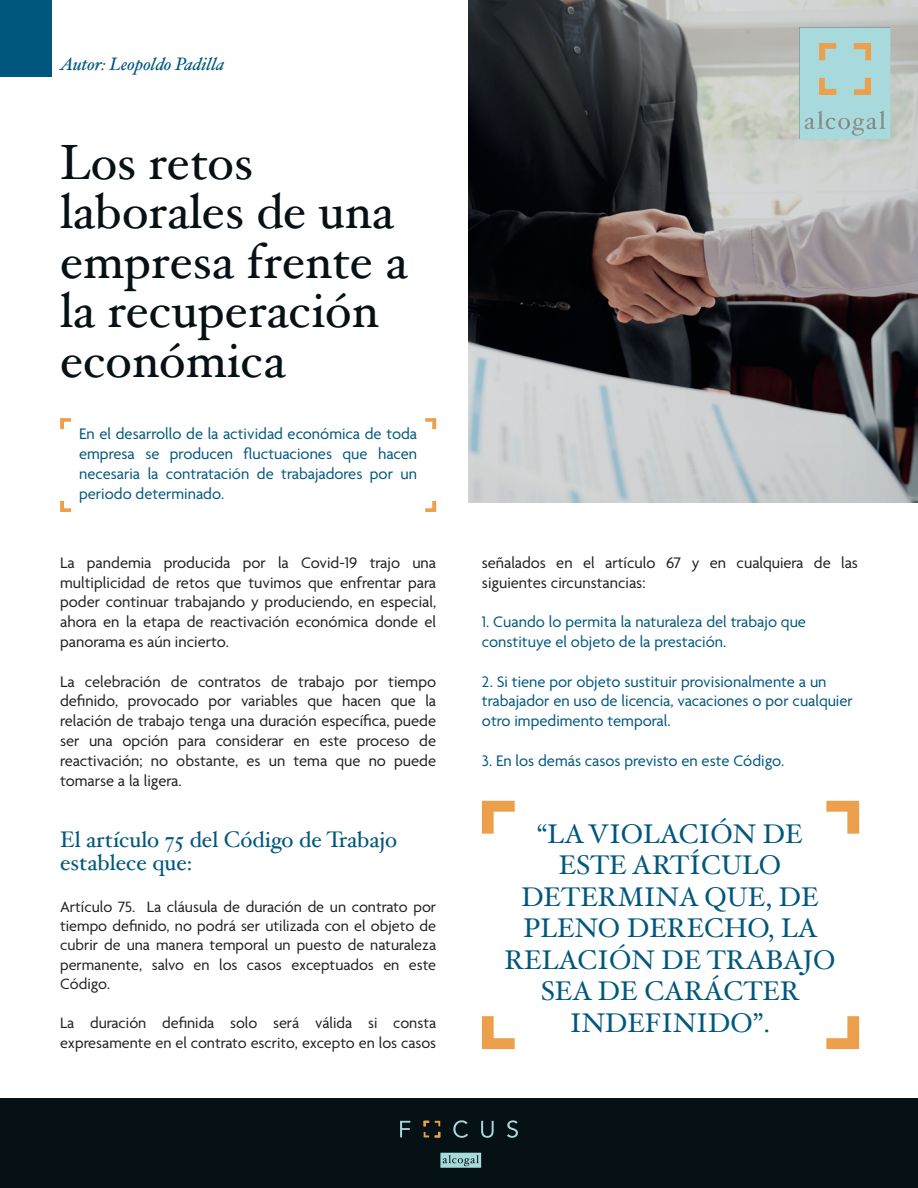
<style>
.page{position:relative;width:918px;height:1188px;background:#fff}
.page>*{position:absolute;margin:0;border:0;box-sizing:border-box;transform-origin:0 0}
.t1{font:49.5px/49.5px "Hoefler Text";color:#061116}
.t2{font:27px/31.5px "Hoefler Text";color:#00577d;text-align:center}
.t3{font:22.5px/22.5px "Hoefler Text";color:#00577d}
.t4{font:italic 18px "Hoefler Text";color:#00577d}
.t5{font:16.5px/19.8px "Agenda";color:#231f20;text-align:justify}
.t6{font:16.5px/19.8px "Agenda";color:#00577d}
.t7{font:16.2px/19.5px "Agenda";color:#231f20;text-align:justify}
</style>
<div class="page">
<svg style="left:469px;top:0;width:449px;height:502px;background:#727273"></svg>
<div style="left:0;top:1099px;width:918px;height:89px;background:#061116"></div>
<svg style="left:440px;top:1153px;width:41px;height:15px"></svg>
<svg style="left:400px;top:1121px;width:10px;height:16px"></svg>
<svg style="left:453px;top:1120px;width:15px;height:18px"></svg>
<svg style="left:481px;top:1121px;width:13px;height:17px"></svg>
<svg style="left:507px;top:1120px;width:11px;height:18px"></svg>
<svg style="left:424px;top:1121px;width:5px;height:5px"></svg>
<svg style="left:435px;top:1132px;width:5px;height:5px"></svg>
<svg style="left:424px;top:1132px;width:5px;height:5px"></svg>
<svg style="left:435px;top:1121px;width:5px;height:5px"></svg>
<svg style="left:800px;top:28px;width:90px;height:111px;background:#abd3cf"></svg>
<div style="left:0;top:0;width:52px;height:76px;background:#00577d"></div>
<svg style="left:60px;top:418px;width:11px;height:11px"></svg>
<svg style="left:425px;top:501px;width:11px;height:11px"></svg>
<svg style="left:425px;top:418px;width:11px;height:11px"></svg>
<svg style="left:60px;top:501px;width:11px;height:11px"></svg>
<svg style="left:482px;top:801px;width:33px;height:33px"></svg>
<svg style="left:826px;top:1016px;width:33px;height:33px"></svg>
<svg style="left:826px;top:801px;width:33px;height:33px"></svg>
<svg style="left:482px;top:1016px;width:33px;height:33px"></svg>
<p class="t4" style="left:60px;top:54px;width:166px">Autor: Leopoldo Padilla</p>
<h1 class="t1" style="left:60px;top:137px;width:349px">Los retos laborales de una empresa frente a la recuperación económica</h1>
<p class="t6" style="left:79px;top:425px;width:340px;text-align:justify">En el desarrollo de la actividad económica de toda empresa se producen fluctuaciones que hacen necesaria la contratación de trabajadores por un periodo determinado.</p>
<p class="t5" style="left:60px;top:554px;width:378px">La pandemia producida por la Covid-19 trajo una multiplicidad de retos que tuvimos que enfrentar para poder continuar trabajando y produciendo, en especial, ahora en la etapa de reactivación económica donde el panorama es aún incierto.</p>
<p class="t5" style="left:60px;top:673px;width:378px">La celebración de contratos de trabajo por tiempo definido, provocado por variables que hacen que la relación de trabajo tenga una duración específica, puede ser una opción para considerar en este proceso de reactivación; no obstante, es un tema que no puede tomarse a la ligera.</p>
<h3 class="t3" style="left:60px;top:828px;width:339px">El artículo 75 del Código de Trabajo establece que:</h3>
<p class="t7" style="left:60px;top:898px;width:378px">Artículo 75. La cláusula de duración de un contrato por tiempo definido, no podrá ser utilizada con el objeto de cubrir de una manera temporal un puesto de naturaleza permanente, salvo en los casos exceptuados en este Código.</p>
<p class="t7" style="left:60px;top:1014px;width:378px">La duración definida solo será válida si consta expresamente en el contrato escrito, excepto en los casos</p>
<p class="t5" style="left:482px;top:554px;width:378px">señalados en el artículo 67 y en cualquiera de las siguientes circunstancias:</p>
<p class="t6" style="left:482px;top:613px;width:326px">1. Cuando lo permita la naturaleza del trabajo que constituye el objeto de la prestación.</p>
<p class="t6" style="left:482px;top:673px;width:372px">2. Si tiene por objeto sustituir provisionalmente a un trabajador en uso de licencia, vacaciones o por cualquier otro impedimento temporal.</p>
<p class="t6" style="left:482px;top:752px;width:304px">3. En los demás casos previsto en este Código.</p>
<h2 class="t2" style="left:505px;top:818px;width:332px">“LA VIOLACIÓN DE<br>ESTE ARTÍCULO<br>DETERMINA QUE, DE<br>PLENO DERECHO, LA<br>RELACIÓN DE TRABAJO<br>SEA DE CARÁCTER<br>INDEFINIDO”.</h2>
</div>
